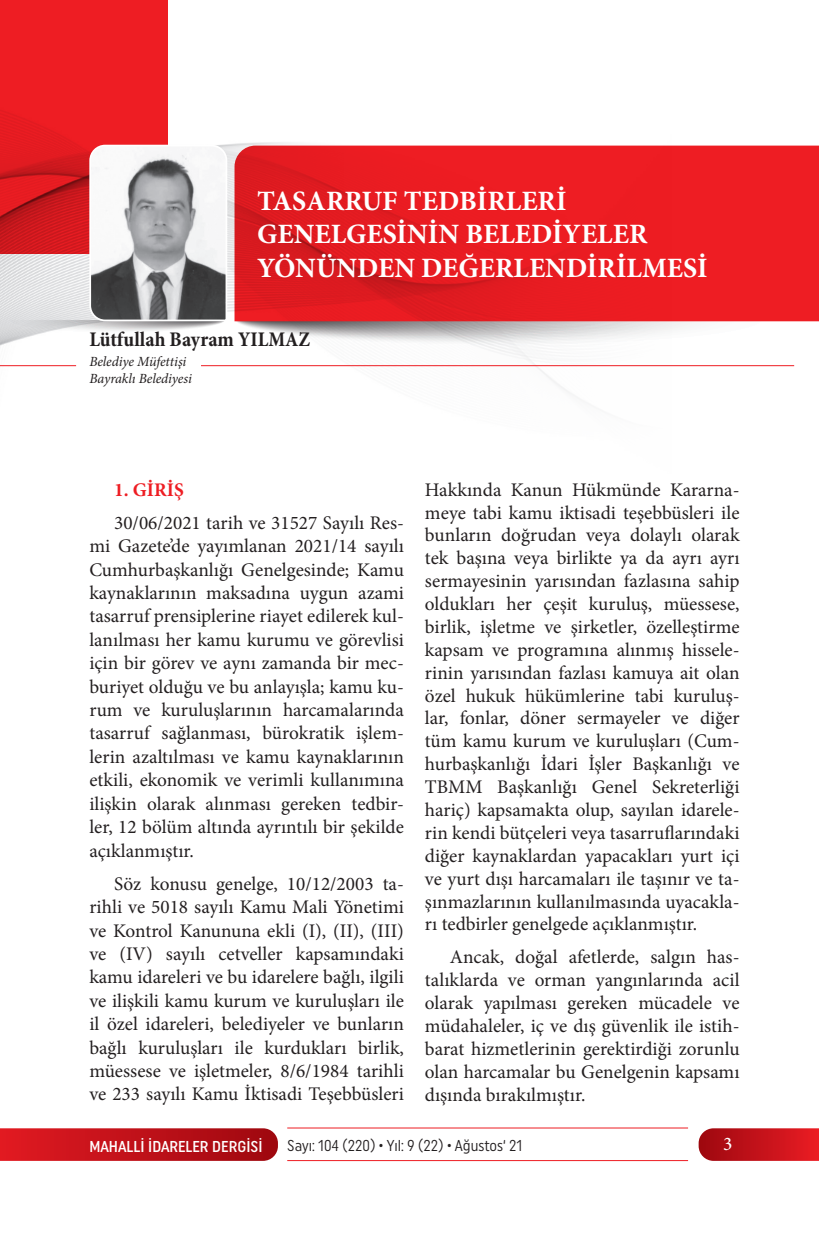
<style>
.page{position:relative;width:819px;height:1241px;background:#fff}
.page>*{position:absolute;margin:0;border:0;box-sizing:border-box;transform-origin:0 0}
.t1{font:700 28px/33.6px "Minion Pro";color:#fff}
.t2{font:700 condensed 21px "Minion Pro";color:#231f20}
.t3{font:19.25px/22.9px "Minion Pro";color:#231f20;text-align:justify}
.t4{font:700 19.25px "Minion Pro";color:#ee1d23}
.t5{font:500 19.25px "Minion Pro";color:#fff}
.t6{font:15.75px "Uniform Condensed";color:#231f20;scale:.95 1}
.t7{font:500 15.75px "Uniform Condensed";color:#fff}
.t8{font:italic 14px/16.8px "Minion Pro";letter-spacing:-.01em;color:#231f20}
</style>
<div class="page">
<svg style="left:0;top:1128px;width:278px;height:32px;background:#c1151c"></svg>
<svg style="left:698px;top:1128px;width:121px;height:32px;background:#c61a22"></svg>
<hr style="left:287px;top:1127px;width:401px;height:1px;background:#ee1d23">
<hr style="left:287px;top:1159px;width:401px;height:1px;background:#ee1d23">
<div style="left:785px;top:146px;width:34px;height:175px;background:#ee1d23"></div>
<div style="left:0;top:0;width:167px;height:253px;background:#ee1d23"></div>
<img style="left:0;top:25px;width:785px;height:369px">
<svg style="left:0;top:144px;width:228px;height:189px"></svg>
<hr style="left:201px;top:365px;width:593px;height:1px;background:#ee1d23">
<hr style="left:0;top:365px;width:76px;height:1px;background:#ee1d23">
<h1 class="t1" style="left:257px;top:183px;width:452px">TASARRUF TEDBİRLERİ<br>GENELGESİNİN BELEDİYELER<br>YÖNÜNDEN DEĞERLENDİRİLMESİ</h1>
<p class="t2" style="left:89px;top:324px;width:222px">Lütfullah Bayram YILMAZ</p>
<p class="t8" style="left:89px;top:353px;width:104px">Belediye Müfettişi<br>Bayraklı Belediyesi</p>
<p class="t4" style="left:114px;top:475px;width:71px">1. GİRİŞ</p>
<p class="t3" style="left:89px;top:511px;width:316px;line-height:23.4px;text-indent:25px">30/06/2021 tarih ve 31527 Sayılı Res&shy;mi Gazete’de yayımlanan 2021/14 sayılı Cumhurbaşkanlığı Genelgesinde; Kamu kaynaklarının maksadına uygun azami tasarruf prensiplerine riayet edilerek kul&shy;lanılması her kamu kurumu ve görevlisi için bir görev ve aynı zamanda bir mec&shy;buriyet olduğu ve bu anlayışla; kamu ku&shy;rum ve kuruluşlarının harcamalarında tasarruf sağlanması, bürokratik işlem&shy;lerin azaltılması ve kamu kaynaklarının etkili, ekonomik ve verimli kullanımına ilişkin olarak alınması gereken tedbir&shy;ler, 12 bölüm altında ayrıntılı bir şekilde açıklanmıştır.</p>
<p class="t3" style="left:89px;top:871px;width:316px;line-height:23.4px;text-indent:25px">Söz konusu genelge, 10/12/2003 ta&shy;rihli ve 5018 sayılı Kamu Mali Yönetimi ve Kontrol Kanununa ekli (I), (II), (III) ve (IV) sayılı cetveller kapsamındaki kamu idareleri ve bu idarelere bağlı, ilgili ve ilişkili kamu kurum ve kuruluşları ile il özel idareleri, belediyeler ve bunların bağlı kuruluşları ile kurdukları birlik, müessese ve işletmeler, 8/6/1984 tarihli ve 233 sayılı Kamu İktisadi Teşebbüsleri</p>
<p class="t3" style="left:425px;top:478px;width:316px">Hakkında Kanun Hükmünde Kararna&shy;meye tabi kamu iktisadi teşebbüsleri ile bunların doğrudan veya dolaylı olarak tek başına veya birlikte ya da ayrı ayrı sermayesinin yarısından fazlasına sahip oldukları her çeşit kuruluş, müessese, birlik, işletme ve şirketler, özelleştirme kapsam ve programına alınmış hissele&shy;rinin yarısından fazlası kamuya ait olan özel hukuk hükümlerine tabi kuruluş&shy;lar, fonlar, döner sermayeler ve diğer tüm kamu kurum ve kuruluşları (Cum&shy;hurbaşkanlığı İdari İşler Başkanlığı ve TBMM Başkanlığı Genel Sekreterliği hariç) kapsamakta olup, sayılan idarele&shy;rin kendi bütçeleri veya tasarruflarındaki diğer kaynaklardan yapacakları yurt içi ve yurt dışı harcamaları ile taşınır ve ta&shy;şınmazlarının kullanılmasında uyacakla&shy;rı tedbirler genelgede açıklanmıştır.</p>
<p class="t3" style="left:425px;top:945px;width:316px;text-indent:25px">Ancak, doğal afetlerde, salgın has&shy;talıklarda ve orman yangınlarında acil olarak yapılması gereken mücadele ve müdahaleler, iç ve dış güvenlik ile istih&shy;barat hizmetlerinin gerektirdiği zorunlu olan harcamalar bu Genelgenin kapsamı dışında bırakılmıştır.</p>
<p class="t7" style="left:89px;top:1136px;width:175px">MAHALLİ İDARELER DERGİSİ</p>
<p class="t6" style="left:287px;top:1136px;width:249px">Sayı: 104 (220) • Yıl: 9 (22) • Ağustos‘ 21</p>
<p class="t5" style="left:723px;top:1131px;width:11px">3</p>
</div>
